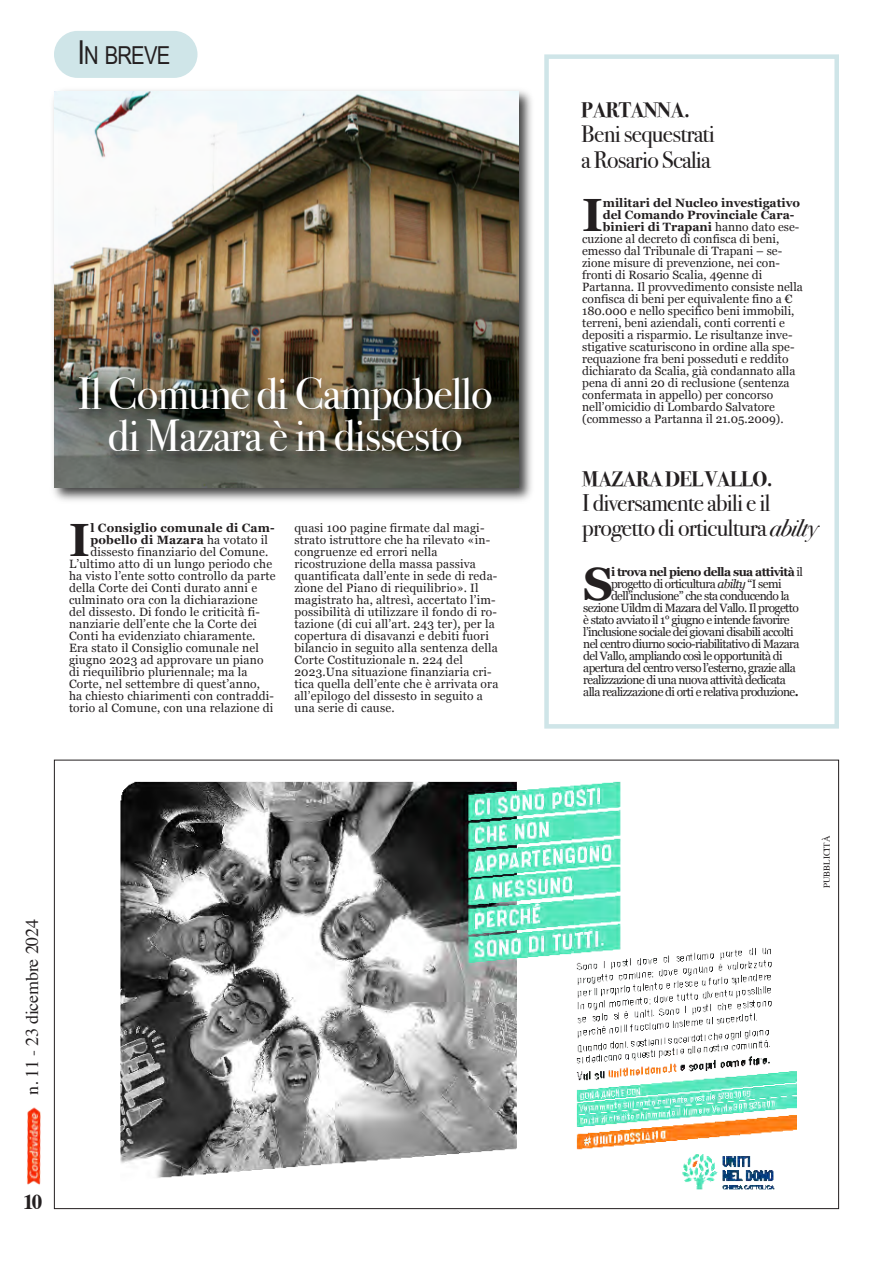
<style>
.page{position:relative;width:893px;height:1263px;background:#fff}
.page>*{position:absolute;margin:0;border:0;box-sizing:border-box;transform-origin:0 0}
.t1{font:700 46.65px "Georgia";color:#231f20}
.t2{font:45px/42px "Bodoni Svty Two ITCTT";letter-spacing:-.02em;color:#fff;text-align:center}
.t3{font:24.75px "Arial Narrow";letter-spacing:-.035em;color:#231f20}
.t4{font:24px "Bodoni Svty Two ITCTT";letter-spacing:-.03em;color:#231f20}
.t5{font:700 21px "Bodoni Svty Two ITCTT";letter-spacing:-.03em;color:#231f20}
.t6{font:700 21px "Times";color:#231f20}
.t7{font:18px "Times";letter-spacing:-.01em;color:#231f20}
.t8{font:12px/12px "Georgia";color:#231f20}
.t9{font:12px "Georgia";letter-spacing:-.05em;color:#231f20}
.t10{font:700 12px "Georgia";color:#231f20}
.t11{font:700 12px "Georgia";letter-spacing:-.05em;color:#231f20}
.t12{font:9px "Times";letter-spacing:-.015em;color:#231f20}
.s1{font-size:33px}
.s2{font-weight:400}
.s3{font-style:italic}
.s4{font-weight:700}
</style>
<div class="page">
<img style="left:27px;top:1098px;width:27px;height:89px">
<img style="left:53px;top:90px;width:479px;height:410px">
<img style="left:54px;top:91px;width:465px;height:396px">
<div style="left:544px;top:54px;width:295px;height:675px;border:4px solid #cfe5e8"></div>
<img style="left:120px;top:781px;width:676px;height:409px">
<img style="left:58px;top:131px;width:466px;height:370px">
<div style="left:54px;top:31px;width:143px;height:47px;background:#cfe5e8;border-radius:24px"></div>
<p class="t3" style="left:78px;top:40px;width:94px"><span class="s1">I</span>N BREVE</p>
<p class="t2" style="left:78px;top:373px;width:416px">Il Comune di Campobello di Mazara è in dissesto</p>
<p class="t1" style="left:69px;top:513px;width:22px">I</p>
<p class="t10" style="left:90px;top:521px;width:186px">l Consiglio comunale di Cam-</p>
<p class="t10" style="left:90px;top:533px;width:179px">pobello di Mazara <span class="s2">ha votato il</span></p>
<p class="t8" style="left:90px;top:545px;width:179px">dissesto finanziario del Comune.</p>
<p class="t8" style="left:69px;top:557px;width:205px">L’ultimo atto di un lungo periodo che</p>
<p class="t8" style="left:69px;top:569px;width:208px">ha visto l’ente sotto controllo da parte</p>
<p class="t8" style="left:69px;top:581px;width:190px">della Corte dei Conti durato anni e</p>
<p class="t8" style="left:69px;top:593px;width:190px">culminato ora con la dichiarazione</p>
<p class="t8" style="left:69px;top:605px;width:193px">del dissesto. Di fondo le criticità fi-</p>
<p class="t8" style="left:69px;top:617px;width:190px">nanziarie dell’ente che la Corte dei</p>
<p class="t8" style="left:69px;top:629px;width:188px">Conti ha evidenziato chiaramente.</p>
<p class="t8" style="left:69px;top:641px;width:191px">Era stato il Consiglio comunale nel</p>
<p class="t8" style="left:69px;top:653px;width:196px">giugno 2023 ad approvare un piano</p>
<p class="t8" style="left:69px;top:665px;width:180px">di riequilibrio pluriennale; ma la</p>
<p class="t8" style="left:69px;top:677px;width:193px">Corte, nel settembre di quest’anno,</p>
<p class="t8" style="left:69px;top:689px;width:207px">ha chiesto chiarimenti con contraddi-</p>
<p class="t8" style="left:69px;top:701px;width:206px">torio al Comune, con una relazione di</p>
<p class="t8" style="left:294px;top:521px;width:206px">quasi 100 pagine firmate dal magi&shy;strato istruttore che ha rilevato «in&shy;congruenze ed errori nella ricostruzione della massa passiva quantificata dall’ente in sede di reda&shy;zione del Piano di riequilibrio». Il magistrato ha, altresì, accertato l’im&shy;possibilità di utilizzare il fondo di ro&shy;tazione (di cui all’art. 243 ter), per la copertura di disavanzi e debiti fuori bilancio in seguito alla sentenza della Corte Costituzionale n. 224 del 2023.Una situazione finanziaria cri&shy;tica quella dell’ente che è arrivata ora all’epilogo del dissesto in seguito a una serie di cause.</p>
<p class="t7" style="left:25px;top:1095px;width:178px;rotate:-90deg">n. 11 - 23 dicembre 2024</p>
<p class="t6" style="left:23px;top:1193px;width:21px">10</p>
<p class="t5" style="left:581px;top:98px;width:110px">PARTANNA.</p>
<p class="t4" style="left:581px;top:120px;width:135px">Beni sequestrati</p>
<p class="t4" style="left:581px;top:145px;width:131px">a Rosario Scalia</p>
<p class="t1" style="left:582px;top:188px;width:22px">I</p>
<p class="t10" style="left:603px;top:196px;width:199px">militari del Nucleo investigativo</p>
<p class="t10" style="left:603px;top:208px;width:193px">del Comando Provinciale Cara-</p>
<p class="t10" style="left:603px;top:220px;width:198px">binieri di Trapani <span class="s2">hanno dato ese-</span></p>
<p class="t8" style="left:582px;top:233px;width:199px">cuzione al decreto di confisca di beni,</p>
<p class="t8" style="left:582px;top:245px;width:202px">emesso dal Tribunale di Trapani – se-</p>
<p class="t8" style="left:582px;top:257px;width:199px">zione misure di prevenzione, nei con-</p>
<p class="t8" style="left:582px;top:269px;width:182px">fronti di Rosario Scalia, 49enne di</p>
<p class="t8" style="left:582px;top:281px;width:222px">Partanna. Il provvedimento consiste nella</p>
<p class="t8" style="left:582px;top:293px;width:212px">confisca di beni per equivalente fino a €</p>
<p class="t8" style="left:582px;top:305px;width:214px">180.000 e nello specifico beni immobili,</p>
<p class="t8" style="left:582px;top:317px;width:204px">terreni, beni aziendali, conti correnti e</p>
<p class="t8" style="left:582px;top:329px;width:212px">depositi a risparmio. Le risultanze inve-</p>
<p class="t8" style="left:582px;top:341px;width:214px">stigative scaturiscono in ordine alla spe-</p>
<p class="t8" style="left:582px;top:353px;width:208px">requazione fra beni posseduti e reddito</p>
<p class="t8" style="left:582px;top:365px;width:215px">dichiarato da Scalia, già condannato alla</p>
<p class="t8" style="left:582px;top:377px;width:209px">pena di anni 20 di reclusione (sentenza</p>
<p class="t8" style="left:582px;top:389px;width:193px">confermata in appello) per concorso</p>
<p class="t8" style="left:582px;top:401px;width:194px">nell’omicidio di Lombardo Salvatore</p>
<p class="t8" style="left:582px;top:413px;width:203px">(commesso a Partanna il 21.05.2009).</p>
<p class="t5" style="left:582px;top:466px;width:192px">MAZARA DEL VALLO.</p>
<p class="t4" style="left:582px;top:488px;width:190px">I diversamente abili e il</p>
<p class="t4" style="left:582px;top:514px;width:238px">progetto di orticultura <span class="s3">abilty</span></p>
<p class="t1" style="left:583px;top:557px;width:32px">S</p>
<p class="t11" style="left:611px;top:565px;width:193px">i trova nel pieno della sua attività <span class="s2">il</span></p>
<p class="t9" style="left:611px;top:577px;width:172px">progetto di orticultura <span class="s3">abilty</span> “I semi</p>
<p class="t9" style="left:611px;top:589px;width:180px">dell’inclusione” che sta conducendo la</p>
<p class="t9" style="left:583px;top:601px;width:217px">sezione Uildm di Mazara del Vallo. Il progetto</p>
<p class="t9" style="left:583px;top:613px;width:208px">è stato avviato il 1° giugno e intende favorire</p>
<p class="t9" style="left:583px;top:625px;width:212px">l’inclusione sociale dei giovani disabili accolti</p>
<p class="t9" style="left:583px;top:637px;width:218px">nel centro diurno socio-riabilitativo di Mazara</p>
<p class="t9" style="left:583px;top:649px;width:201px">del Vallo, ampliando così le opportunità di</p>
<p class="t9" style="left:583px;top:661px;width:214px">apertura del centro verso l’esterno, grazie alla</p>
<p class="t9" style="left:583px;top:673px;width:204px">realizzazione di una nuova attività dedicata</p>
<p class="t9" style="left:583px;top:685px;width:217px">alla realizzazione di orti e relativa produzione<span class="s4">.</span></p>
<p class="t12" style="left:823px;top:888px;width:53px;rotate:-90deg">PUBBLICITÀ</p>
</div>
